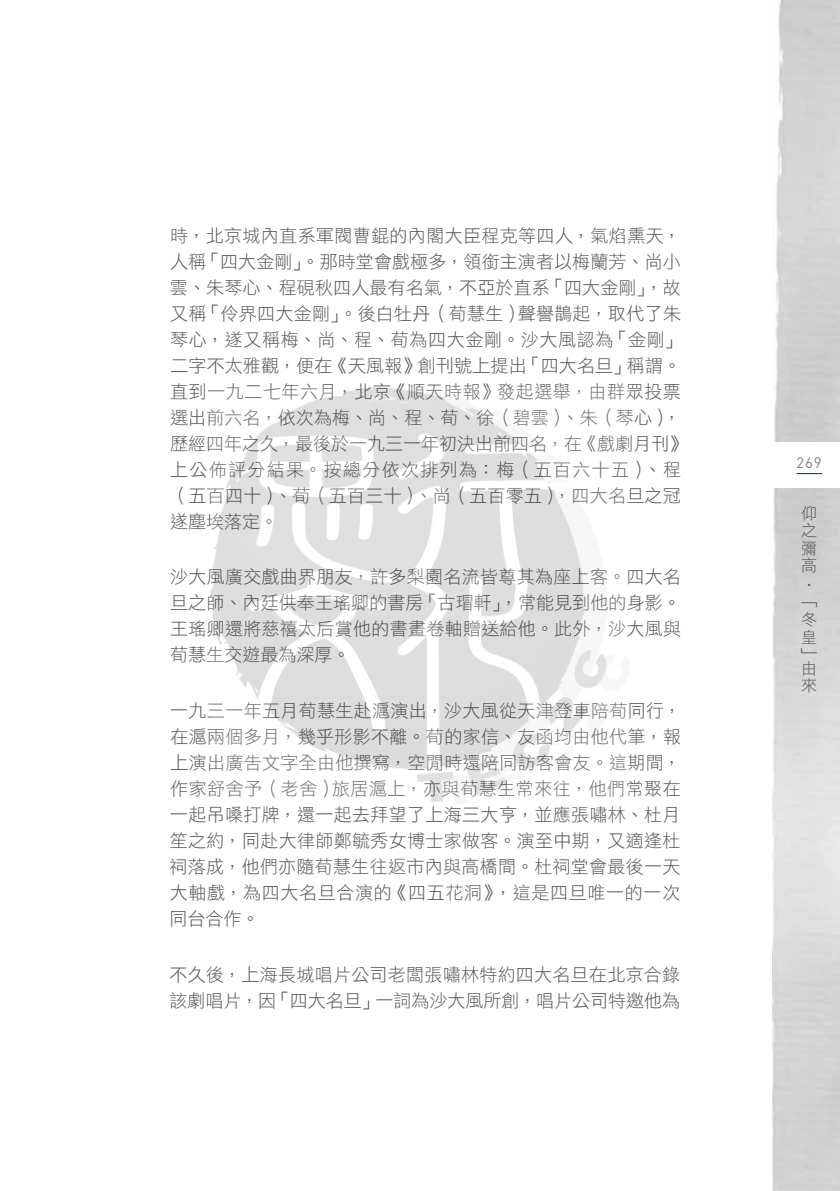
<style>
.page{position:relative;width:840px;height:1191px;background:#fff}
.page>*{position:absolute;margin:0;border:0;box-sizing:border-box;transform-origin:0 0}
.t1{font:18px/26px "DF Li Hei Std W3";letter-spacing:.015em;color:#595757}
.t2{font:16px/17.6px "DF Li Hei Std W3";color:#595757;text-align:justify}
.t3{font:15px "DIN Pro";color:#807f80}
</style>
<div class="page">
<img style="left:772px;top:0;width:67px;height:1191px">
<div style="left:763px;top:442px;width:76px;height:46px;background:#fff"></div>
<svg style="left:796px;top:473px;width:25px;height:1px"></svg>
<img style="left:210px;top:387px;width:397px;height:415px">
<p class="t1" style="left:170px;top:223px;width:519px">時，北京城內直系軍閥曹錕的內閣大臣程克等四人，氣焰熏天，人稱「四大金剛」。那時堂會戲極多，領銜主演者以梅蘭芳、尚小雲、朱琴心、程硯秋四人最有名氣，不亞於直系「四大金剛」，故又稱「伶界四大金剛」。後白牡丹（荀慧生）聲譽鵲起，取代了朱琴心，遂又稱梅、尚、程、荀為四大金剛。沙大風認為「金剛」二字不太雅觀，便在《天風報》創刊號上提出「四大名旦」稱謂。直到一九二七年六月，北京《順天時報》發起選舉，由群眾投票選出前六名，依次為梅、尚、程、荀、徐（碧雲）、朱（琴心），歷經四年之久，最後於一九三一年初決出前四名，在《戲劇月刊》上公佈評分結果。按總分依次排列為：梅（五百六十五）、程（五百四十）、荀（五百三十）、尚（五百零五），四大名旦之冠遂塵埃落定。</p>
<p class="t1" style="left:170px;top:563px;width:512px;text-align:justify">沙大風廣交戲曲界朋友，許多梨園名流皆尊其為座上客。四大名旦之師、內廷供奉王瑤卿的書房「古瑁軒」，常能見到他的身影。王瑤卿還將慈禧太后賞他的書畫卷軸贈送給他。此外，沙大風與荀慧生交遊最為深厚。</p>
<p class="t1" style="left:169px;top:697px;width:513px;text-align:justify">一九三一年五月荀慧生赴滬演出，沙大風從天津登車陪荀同行，在滬兩個多月，幾乎形影不離。荀的家信、友函均由他代筆，報上演出廣告文字全由他撰寫，空閒時還陪同訪客會友。這期間，作家舒舍予（老舍）旅居滬上，亦與荀慧生常來往，他們常聚在一起吊嗓打牌，還一起去拜望了上海三大亨，並應張嘯林、杜月笙之約，同赴大律師鄭毓秀女博士家做客。演至中期，又適逢杜祠落成，他們亦隨荀慧生往返市內與高橋間。杜祠堂會最後一天大軸戲，為四大名旦合演的《四五花洞》，這是四旦唯一的一次同台合作。</p>
<p class="t1" style="left:169px;top:961px;width:512px">不久後，上海長城唱片公司老闆張嘯林特約四大名旦在北京合錄該劇唱片，因「四大名旦」一詞為沙大風所創，唱片公司特邀他為</p>
<p class="t3" style="left:796px;top:452px;width:26px">269</p>
<p class="t2" style="left:800px;top:504px;width:17px">仰之彌高</p>
<p class="t2" style="left:817px;top:577px;width:17px;rotate:90deg">‧</p>
<p class="t2" style="left:800px;top:593px;width:17px">「冬皇</p>
<p class="t2" style="left:800px;top:645px;width:17px;line-height:15.2px">」由</p>
<p class="t2" style="left:800px;top:676px;width:17px">來</p>
</div>
